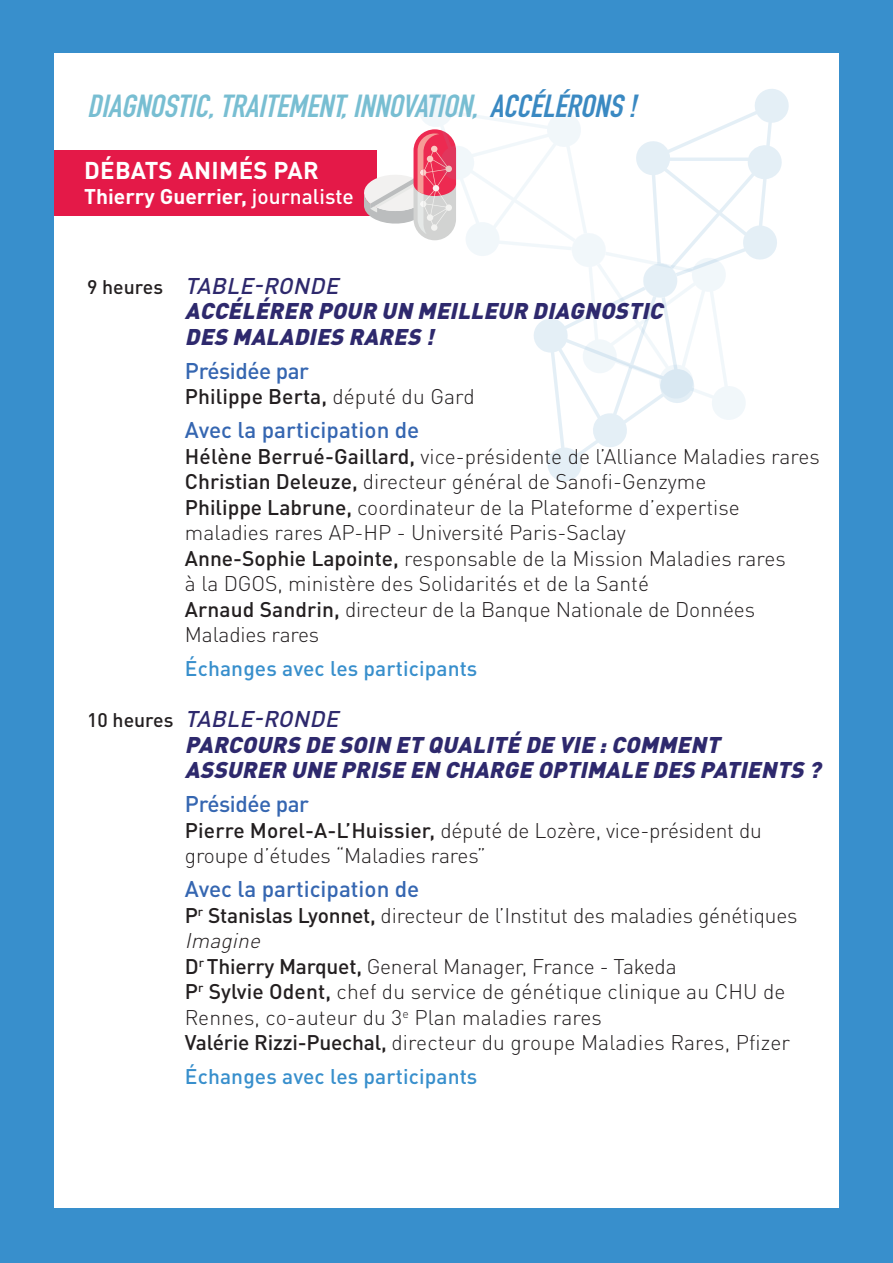
<style>
.page{position:relative;width:893px;height:1263px;background:#388fcc}
.page>*{position:absolute;margin:0;border:0;box-sizing:border-box;transform-origin:0 0}
.t1{font:italic 700 31.5px "DIN Condensed";color:#78bed2;scale:1.04 1}
.t2{font:700 24px "DIN Pro";letter-spacing:.01em;color:#fff}
.t3{font:italic 900 22.5px/25.5px "DIN Pro";color:#2e296d}
.t4{font:500 22.5px "DIN Pro";color:#3566b1}
.t5{font:500 22.5px "DIN Pro";letter-spacing:-.02em;color:#3566b1}
.t6{font:300 21px/25.5px "DIN Pro";color:#231f20}
.t7{font:500 21px "DIN Pro";letter-spacing:.005em;color:#388fcc}
.t8{font:700 21px "DIN Pro";color:#fff}
.t9{font:500 21px "DIN Pro";letter-spacing:.005em;color:#231f20}
.s1{color:#3a89c2}
.s2{font-weight:500}
.s3{font-weight:500;font-style:normal;font-size:19.5px;color:#231f20}
.s4{font-weight:300}
.s5{font-style:italic}
</style>
<div class="page">
<div style="left:54px;top:53px;width:785px;height:1155px;background:#fff"></div>
<div style="left:54px;top:150px;width:322px;height:66px;background:#e41948"></div>
<svg style="left:364px;top:89px;width:425px;height:393px"></svg>
<p class="t1" style="left:87px;top:84px;width:538px">DIAGNOSTIC,TRAITEMENT,INNOVATION, <span class="s1">ACCÉLÉRONS!</span></p>
<p class="t2" style="left:84px;top:150px;width:236px">DÉBATS ANIMÉS PAR</p>
<p class="t8" style="left:84px;top:179px;width:271px">Thierry Guerrier, <span class="s2">journaliste</span></p>
<p class="t3" style="left:185px;top:270px;width:486px;text-indent:-98px"><span class="s3">9 h e u re s</span> <span class="s2">TABLE-RONDE<br></span>ACCÉLÉRER POUR UN MEILLEUR DIAGNOSTIC<br>DES MALADIES RARES !</p>
<p class="t5" style="left:185px;top:352px;width:126px">Présidée par</p>
<p class="t9" style="left:185px;top:379px;width:291px">Philippe Berta, <span class="s4">député du Gard</span></p>
<p class="t4" style="left:185px;top:412px;width:236px">Avec la participation de</p>
<p class="t6" style="left:185px;top:441px;width:636px"><span class="s2">Hélène Berrué-Gaillard,</span> vice-présidente de l’Alliance Maladies rares<br><span class="s2">Christian Deleuze,</span> directeur général de Sanofi-Genzyme</p>
<p class="t6" style="left:185px;top:492px;width:556px"><span class="s2">Philippe Labrune,</span> coordinateur de la Plateforme d’expertise maladies rares AP-HP - Université Paris-Saclay</p>
<p class="t6" style="left:185px;top:543px;width:602px"><span class="s2">Anne-Sophie Lapointe,</span> responsable de la Mission Maladies rares à la DGOS, ministère des Solidarités et de la Santé<br><span class="s2">Arnaud Sandrin,</span> directeur de la Banque Nationale de Données Maladies rares</p>
<p class="t7" style="left:185px;top:651px;width:294px">Échanges avec les participants</p>
<p class="t3" style="left:185px;top:703px;width:644px;text-indent:-98px"><span class="s3">1 0 h e u re s</span> <span class="s2">TABLE-RONDE<br></span>PARCOURS DE SOIN ET QUALITÉ DE VIE :COMMENT<br>ASSURER UNE PRISE EN CHARGE OPTIMALE DES PATIENTS ?</p>
<p class="t5" style="left:185px;top:786px;width:126px">Présidée par</p>
<p class="t6" style="left:185px;top:815px;width:578px"><span class="s2">Pierre Morel-A-L’Huissier,</span> député de Lozère, vice-président du groupe d’études “Maladies rares”</p>
<p class="t4" style="left:185px;top:871px;width:236px">Avec la participation de</p>
<p class="t6" style="left:185px;top:900px;width:614px"><span class="s2">P</span><sup>r</sup> <span class="s2">Stanislas Lyonnet,</span> directeur de l’Institut des maladies génétiques <span class="s5">Imagine<br></span><span class="s2">D</span><sup>r</sup> <span class="s2">Thierry Marquet,</span> General Manager, France - Takeda<br><span class="s2">P</span><sup>r</sup> <span class="s2">Sylvie Odent,</span> chef du service de génétique clinique au CHU de Rennes, co-auteur du 3<sup>e</sup> Plan maladies rares<br><span class="s2">Valérie Rizzi-Puechal,</span> directeur du groupe Maladies Rares, Pfizer</p>
<p class="t7" style="left:185px;top:1059px;width:294px">Échanges avec les participants</p>
</div>
